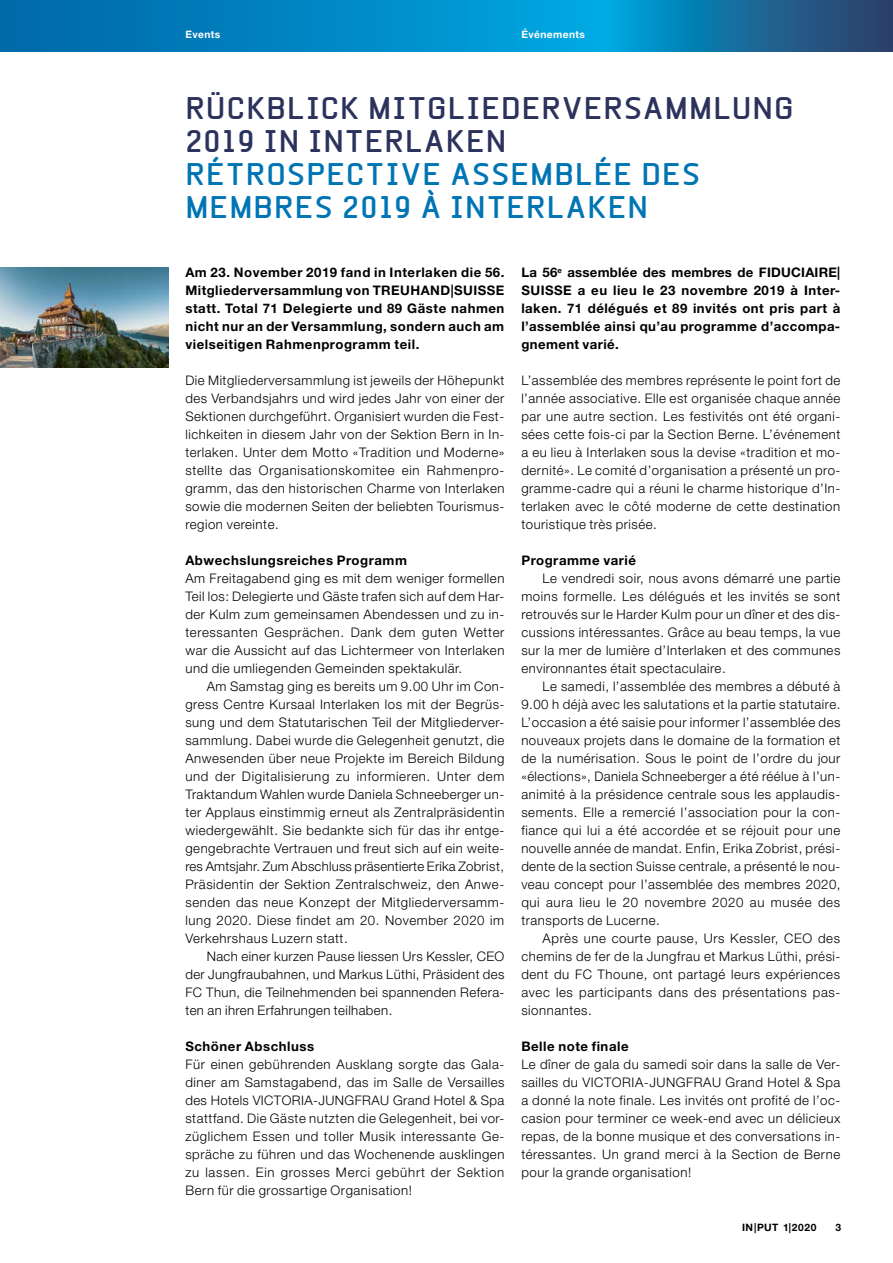
<style>
.page{position:relative;width:893px;height:1263px;background:#fff}
.page>*{position:absolute;margin:0;border:0;box-sizing:border-box;transform-origin:0 0}
.t1{font:700 30px/33px "Beta Sans";letter-spacing:.04em;color:#0075b4}
.t2{font:700 30px/33px "Beta Sans";letter-spacing:.04em;color:#2b335d}
.t3{font:300 13.2px/18px "Helvetica Neue LT Std";letter-spacing:.04em;color:#000;text-align:justify}
.t4{font:700 13.2px/18px "Helvetica Neue LT Std";letter-spacing:.04em;color:#000;text-align:justify}
.t5{font:700 10.2px "Helvetica Neue LT Std";letter-spacing:.04em;color:#fff}
.t6{font:700 10.2px "Helvetica Neue LT Std";letter-spacing:.05em;color:#000}
</style>
<div class="page">
<svg style="left:0;top:0;width:893px;height:51px;background:#067eb7"></svg>
<img style="left:0;top:268px;width:168px;height:99px">
<p class="t5" style="left:185px;top:28px;width:36px">Events</p>
<p class="t5" style="left:521px;top:28px;width:65px">Événements</p>
<h1 class="t2" style="left:185px;top:92px;width:610px">RÜCKBLICK MITGLIEDERVERSAMMLUNG<br>2019 IN INTERLAKEN</h1>
<h1 class="t1" style="left:185px;top:158px;width:516px">RÉTROSPECTIVE ASSEMBLÉE DES<br>MEMBRES 2019 À INTERLAKEN</h1>
<p class="t4" style="left:185px;top:263px;width:321px">Am 23. November 2019 fand in Interlaken die 56.<br>Mitgliederversammlung von TREUHAND|SUISSE statt. Total 71 Delegierte und 89 Gäste nahmen nicht nur an der Versammlung, sondern auch am vielseitigen Rahmenprogramm teil.</p>
<p class="t3" style="left:185px;top:371px;width:321px">Die Mitgliederversammlung ist jeweils der Höhepunkt des Verbandsjahrs und wird jedes Jahr von einer der Sektionen durchgeführt. Organisiert wurden die Fest&shy;lichkeiten in diesem Jahr von der Sektion Bern in In&shy;terlaken. Unter dem Motto «Tradition und Moderne» stellte das Organisationskomitee ein Rahmenpro&shy;gramm, das den historischen Charme von Interlaken sowie die modernen Seiten der beliebten Tourismus&shy;region vereinte.</p>
<p class="t4" style="left:185px;top:551px;width:223px">Abwechslungsreiches Programm</p>
<p class="t3" style="left:185px;top:569px;width:321px">Am Freitagabend ging es mit dem weniger formellen Teil los: Delegierte und Gäste trafen sich auf dem Har&shy;der Kulm zum gemeinsamen Abendessen und zu in&shy;teressanten Gesprächen. Dank dem guten Wetter war die Aussicht auf das Lichtermeer von Interlaken und die umliegenden Gemeinden spektakulär.</p>
<p class="t3" style="left:185px;top:677px;width:321px;text-indent:21px">Am Samstag ging es bereits um 9.00 Uhr im Con&shy;gress Centre Kursaal Interlaken los mit der Begrüs&shy;sung und dem Statutarischen Teil der Mitgliederver&shy;sammlung. Dabei wurde die Gelegenheit genutzt, die Anwesenden über neue Projekte im Bereich Bildung und der Digitalisierung zu informieren. Unter dem Traktandum Wahlen wurde Daniela Schneeberger un&shy;ter Applaus einstimmig erneut als Zentralpräsidentin wiedergewählt. Sie bedankte sich für das ihr entge&shy;gengebrachte Vertrauen und freut sich auf ein weite&shy;res Amtsjahr. Zum Abschluss präsentierte Erika Zobrist, Präsidentin der Sektion Zentralschweiz, den Anwe&shy;senden das neue Konzept der Mitgliederversamm&shy;lung 2020. Diese findet am 20. November 2020 im Verkehrshaus Luzern statt.</p>
<p class="t3" style="left:185px;top:947px;width:321px;text-indent:21px">Nach einer kurzen Pause liessen Urs Kessler, CEO der Jungfraubahnen, und Markus Lüthi, Präsident des FC Thun, die Teilnehmenden bei spannenden Refera&shy;ten an ihren Erfahrungen teilhaben.</p>
<p class="t4" style="left:185px;top:1037px;width:130px">Schöner Abschluss</p>
<p class="t3" style="left:185px;top:1055px;width:321px;text-align:left">Für einen gebührenden Ausklang sorgte das Gala&shy;diner am Samstagabend, das im Salle de Versailles des Hotels VICTORIA-JUNGFRAU Grand Hotel &amp; Spa stattfand. Die Gäste nutzten die Gelegenheit, bei vor&shy;züglichem Essen und toller Musik interessante Ge&shy;spräche zu führen und das Wochenende ausklingen zu lassen. Ein grosses Merci gebührt der Sektion Bern für die grossartige Organisation!</p>
<p class="t4" style="left:521px;top:263px;width:320px">La 56<sup>e</sup> assemblée des membres de FIDUCIAIRE| SUISSE a eu lieu le 23 novembre 2019 à Inter&shy;laken. 71 délégués et 89 invités ont pris part à l’assemblée ainsi qu’au programme d’accompa&shy;gnement varié.</p>
<p class="t3" style="left:521px;top:371px;width:321px">L’assemblée des membres représente le point fort de l’année associative. Elle est organisée chaque année par une autre section. Les festivités ont été organi&shy;sées cette fois-ci par la Section Berne. L’événement a eu lieu à Interlaken sous la devise «tradition et mo&shy;dernité». Le comité d’organisation a présenté un pro&shy;gramme-cadre qui a réuni le charme historique d’In&shy;terlaken avec le côté moderne de cette destination touristique très prisée.</p>
<p class="t4" style="left:521px;top:551px;width:116px">Programme varié</p>
<p class="t3" style="left:521px;top:569px;width:321px;text-indent:21px">Le vendredi soir, nous avons démarré une partie moins formelle. Les délégués et les invités se sont retrouvés sur le Harder Kulm pour un dîner et des dis&shy;cussions intéressantes. Grâce au beau temps, la vue sur la mer de lumière d’Interlaken et des communes environnantes était spectaculaire.</p>
<p class="t3" style="left:521px;top:677px;width:321px;text-align:left;text-indent:21px">Le samedi, l’assemblée des membres a débuté à 9.00 h déjà avec les salutations et la partie statutaire.<br>L’occasion a été saisie pour informer l’assemblée des nouveaux projets dans le domaine de la formation et de la numérisation. Sous le point de l’ordre du jour «élections», Daniela Schneeberger a été réélue à l’un&shy;animité à la présidence centrale sous les applaudis&shy;sements. Elle a remercié l’association pour la con&shy;fiance qui lui a été accordée et se réjouit pour une nouvelle année de mandat. Enfin, Erika Zobrist, prési&shy;dente de la section Suisse centrale, a présenté le nou&shy;veau concept pour l’assemblée des membres 2020, qui aura lieu le 20 novembre 2020 au musée des transports de Lucerne.</p>
<p class="t3" style="left:521px;top:929px;width:320px;text-indent:21px">Après une courte pause, Urs Kessler, CEO des chemins de fer de la Jungfrau et Markus Lüthi, prési&shy;dent du FC Thoune, ont partagé leurs expériences avec les participants dans des présentations pas&shy;sionnantes.</p>
<p class="t4" style="left:521px;top:1037px;width:109px">Belle note finale</p>
<p class="t3" style="left:521px;top:1055px;width:321px">Le dîner de gala du samedi soir dans la salle de Ver&shy;sailles du VICTORIA-JUNGFRAU Grand Hotel &amp; Spa a donné la note finale. Les invités ont profité de l’oc&shy;casion pour terminer ce week-end avec un délicieux repas, de la bonne musique et des conversations in&shy;téressantes. Un grand merci à la Section de Berne pour la grande organisation!</p>
<p class="t6" style="left:742px;top:1221px;width:76px">IN|PUT 1|2020</p>
<p class="t6" style="left:836px;top:1221px;width:7px">3</p>
</div>
